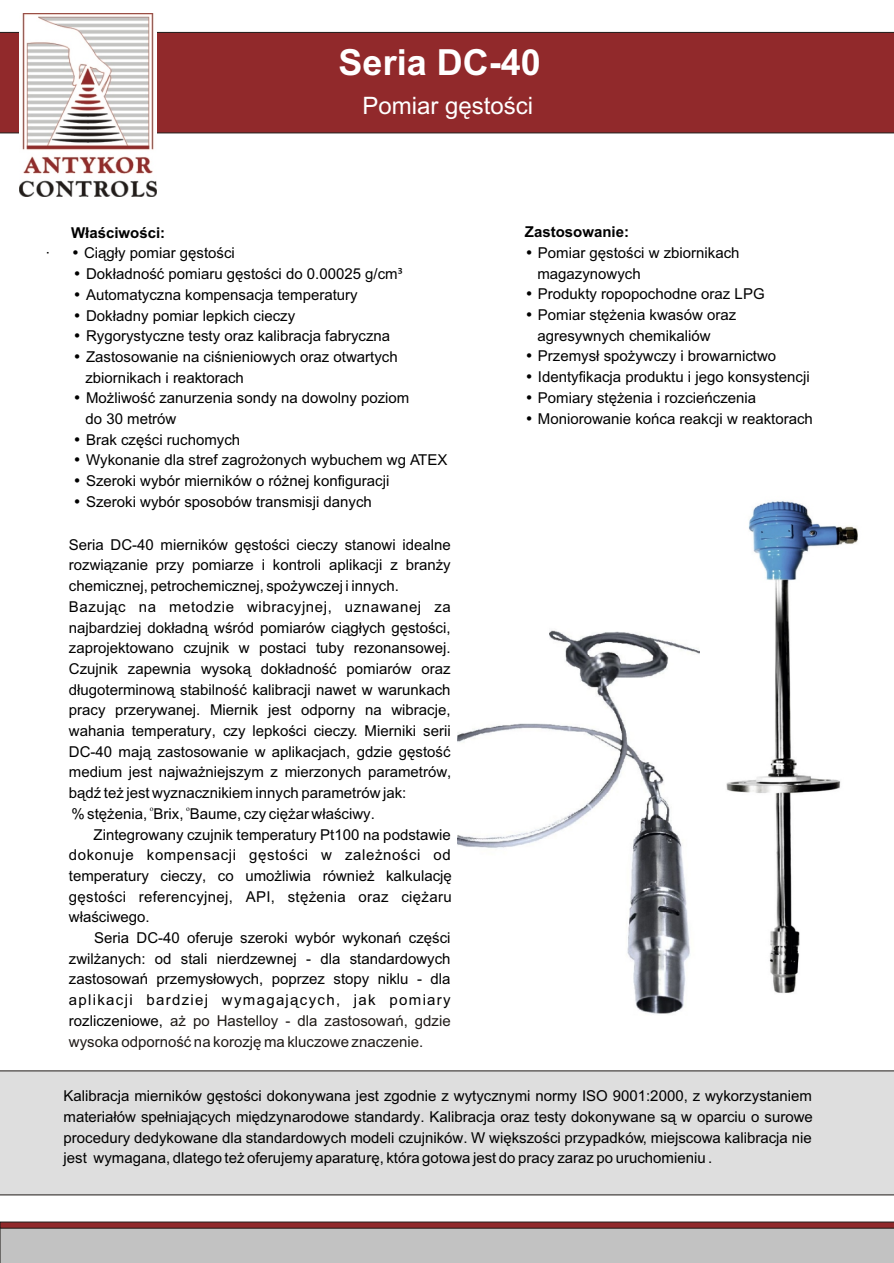
<style>
.page{position:relative;width:894px;height:1263px;background:#fff}
.page>*{position:absolute;margin:0;border:0;box-sizing:border-box;transform-origin:0 0}
.t1{font:700 36px "Arial CE";color:#fff}
.t2{font:24px "Arial CE";color:#fff}
.t3{font:15px/20.7px "Arial CE";color:#000}
.t4{font:15px "Arial CE";color:#1f1a17}
.t5{font:15px "Arial CE";letter-spacing:.02em;color:#000}
.t6{font:15px "Arial CE";letter-spacing:.04em;color:#000}
.t7{font:15px "Arial CE";letter-spacing:.085em;color:#000}
.t8{font:700 15px "Arial CE";color:#000}
.t9{font:7.5px "Times New Roman";color:#000}
.s1{font-weight:700}
.s2{font-family:"Aachen BT"}
.s3{font-family:"Calibri"}
.s4{color:#000}
</style>
<div class="page">
<img style="left:457px;top:630px;width:243px;height:384px">
<img style="left:726px;top:501px;width:132px;height:492px">
<div style="left:0;top:32px;width:894px;height:101px;background:#91292b"></div>
<img style="left:19px;top:14px;width:138px;height:183px">
<div style="left:0;top:1071px;width:894px;height:124px;background:#dedede"></div>
<svg style="left:0;top:1222px;width:894px;height:41px;background:#b5a8a8"></svg>
<h1 class="t1" style="left:339px;top:49px;width:204px">Seria DC-40</h1>
<h2 class="t2" style="left:362px;top:97px;width:172px">Pomiar gêstoœci</h2>
<p class="t3" style="left:46px;top:223px;width:190px;text-indent:25px"><span class="s1">W³aœciwoœci:<br></span>· <span class="s2">•</span> Ci¹g³y pomiar gêstoœci</p>
<p class="t3" style="left:73px;top:265px;width:331px"><span class="s2">•</span> Dok³adnoœæ pomiaru gêstoœci do 0.00025 g/cm<span class="s3">³</span></p>
<p class="t3" style="left:73px;top:286px;width:286px"><span class="s2">•</span> Automatyczna kompensacja temperatury</p>
<p class="t3" style="left:73px;top:306px;width:224px"><span class="s2">•</span> Dok³adny pomiar lepkich cieczy</p>
<p class="t3" style="left:73px;top:327px;width:319px"><span class="s2">•</span> Rygorystyczne testy oraz kalibracja fabryczna</p>
<p class="t3" style="left:85px;top:348px;width:314px;text-indent:-12px"><span class="s2">•</span> Zastosowanie na ciœnieniowych oraz otwartych zbiornikach i reaktorach</p>
<p class="t3" style="left:85px;top:389px;width:325px;text-indent:-12px"><span class="s2">•</span> Mo¿liwoœæ zanurzenia sondy na dowolny poziom do 30 metrów</p>
<p class="t3" style="left:73px;top:430px;width:169px"><span class="s2">•</span> Brak czêœci ruchomych</p>
<p class="t3" style="left:73px;top:451px;width:376px"><span class="s2">•</span> Wykonanie dla stref zagro¿onych wybuchem wg ATEX</p>
<p class="t3" style="left:73px;top:472px;width:318px"><span class="s2">•</span> Szeroki wybór mierników o ró¿nej konfiguracji</p>
<p class="t3" style="left:73px;top:493px;width:300px"><span class="s2">•</span> Szeroki wybór sposobów transmisji danych</p>
<p class="t3" style="left:69px;top:535px;width:384px">Seria DC-40 mierników gêstoœci cieczy stanowi idealne rozwi¹zanie przy pomiarze i kontroli aplikacji z bran¿y chemicznej, petrochemicznej, spo¿ywczej i innych.<br>Bazuj¹c na metodzie wibracyjnej, uznawanej za najbardziej dok³adn¹ wœród pomiarów ci¹g³ych gêstoœci, zaprojektowano czujnik w postaci tuby rezonansowej.<br>Czujnik zapewnia wysok¹ dok³adnoœæ pomiarów oraz d³ugoterminow¹ stabilnoœæ kalibracji nawet w warunkach pracy przerywanej. Miernik jest odporny na wibracje, wahania temperatury, czy lepkoœci cieczy. Mierniki serii DC-40 maj¹ zastosowanie w aplikacjach, gdzie gêstoœæ medium jest najwa¿niejszym z mierzonych parametrów, b¹dŸ te¿ jest wyznacznikiem innych parametrów jak:</p>
<p class="t9" style="left:150px;top:806px;width:5px">o</p>
<p class="t9" style="left:186px;top:806px;width:5px">o</p>
<p class="t3" style="left:71px;top:805px;width:305px">% stê¿enia, Brix, Baume, czy ciê¿ar w³aœciwy.</p>
<p class="t3" style="left:94px;top:825px;width:359px">Zintegrowany czujnik temperatury Pt100 na podstawie</p>
<p class="t6" style="left:69px;top:849px;width:383px">dokonuje kompensacji gêstoœci w zale¿noœci od</p>
<p class="t3" style="left:69px;top:867px;width:385px">temperatury cieczy, co umo¿liwia równie¿ kalkulacjê</p>
<p class="t5" style="left:69px;top:891px;width:384px">gêstoœci referencyjnej, API, stê¿enia oraz ciê¿aru</p>
<p class="t3" style="left:69px;top:908px;width:82px">w³aœciwego.</p>
<p class="t3" style="left:94px;top:929px;width:358px">Seria DC-40 oferuje szeroki wybór wykonañ czêœci</p>
<p class="t3" style="left:69px;top:949px;width:383px">zwil¿anych: od stali nierdzewnej - dla standardowych</p>
<p class="t3" style="left:69px;top:970px;width:383px">zastosowañ przemys³owych, poprzez stopy niklu - dla</p>
<p class="t7" style="left:69px;top:994px;width:383px">aplikacji bardziej wymagaj¹cych, jak pomiary</p>
<p class="t4" style="left:69px;top:1015px;width:383px"><span class="s4">rozliczeniowe,</span> a¿ po Hastelloy - dla zastosowañ, gdzie</p>
<p class="t4" style="left:69px;top:1036px;width:356px">wysoka odpornoœæ na korozjê ma kluczowe znaczenie.</p>
<p class="t8" style="left:525px;top:226px;width:106px">Zastosowanie:</p>
<p class="t3" style="left:537px;top:244px;width:204px;text-indent:-12px"><span class="s2">•</span> Pomiar gêstoœci w zbiornikach magazynowych</p>
<p class="t3" style="left:525px;top:285px;width:241px"><span class="s2">•</span> Produkty ropopochodne oraz LPG</p>
<p class="t3" style="left:537px;top:306px;width:200px;text-indent:-12px"><span class="s2">•</span> Pomiar stê¿enia kwasów oraz agresywnych chemikaliów</p>
<p class="t3" style="left:525px;top:347px;width:253px"><span class="s2">•</span> Przemys³ spo¿ywczy i browarnictwo</p>
<p class="t3" style="left:525px;top:368px;width:286px"><span class="s2">•</span> Identyfikacja produktu i jego konsystencji</p>
<p class="t3" style="left:525px;top:389px;width:233px"><span class="s2">•</span> Pomiary stê¿enia i rozcieñczenia</p>
<p class="t3" style="left:525px;top:409px;width:290px"><span class="s2">•</span> Moniorowanie koñca reakcji w reaktorach</p>
<p class="t3" style="left:64px;top:1087px;width:751px;text-align:justify">Kalibracja mierników gêstoœci dokonywana jest zgodnie z wytycznymi normy ISO 9001:2000, z wykorzystaniem materia³ów spe³niaj¹cych miêdzynarodowe standardy. Kalibracja oraz testy dokonywane s¹ w oparciu o surowe procedury dedykowane dla standardowych modeli czujników. W wiêkszoœci przypadków, miejscowa kalibracja nie jest wymagana, dlatego te¿ oferujemy aparaturê, która gotowa jest do pracy zaraz po uruchomieniu .</p>
</div>
